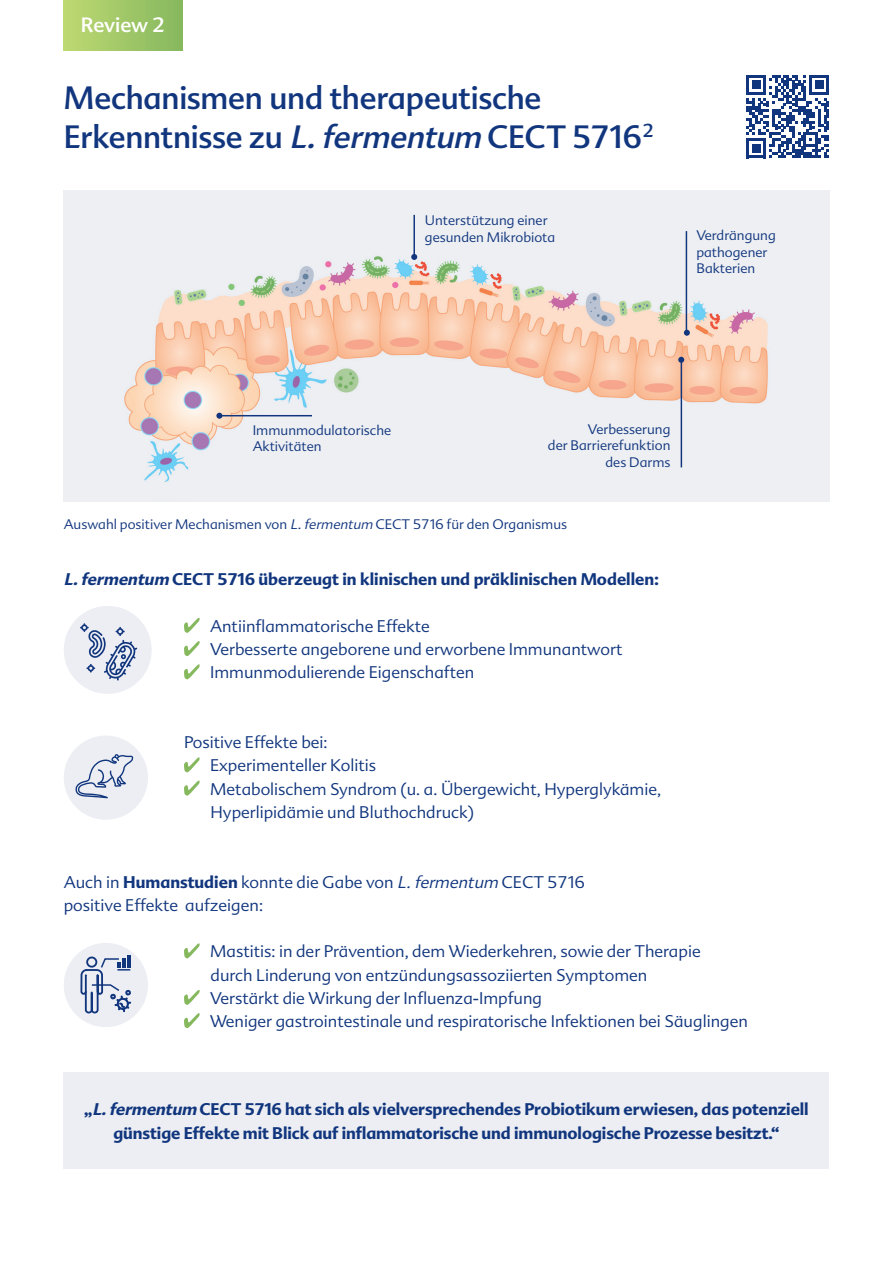
<style>
.page{position:relative;width:893px;height:1263px;background:#fff}
.page>*{position:absolute;margin:0;border:0;box-sizing:border-box;transform-origin:0 0}
.t1{font:31.5px/39px "Advert Pro";letter-spacing:-.005em;color:#11367e}
.t2{font:20.25px "Advert Pro";letter-spacing:-.01em;color:#fff}
.t3{font:300 16.5px/23.2px "Advert Pro";color:#11367e}
.t4{font:700 16.5px/23.2px "Advert Pro";letter-spacing:-.005em;color:#11367e;text-align:center}
.t5{font:300 13.5px/16.5px "Advert Pro";color:#11367e}
.s1{font-style:italic}
.s2{font-weight:700}
</style>
<div class="page">
<svg style="left:184px;top:618px;width:16px;height:15px"></svg>
<svg style="left:184px;top:641px;width:16px;height:15px"></svg>
<svg style="left:184px;top:664px;width:16px;height:15px"></svg>
<svg style="left:184px;top:757px;width:16px;height:15px"></svg>
<svg style="left:184px;top:780px;width:16px;height:16px"></svg>
<svg style="left:184px;top:943px;width:16px;height:15px"></svg>
<svg style="left:184px;top:990px;width:16px;height:15px"></svg>
<svg style="left:184px;top:1013px;width:16px;height:15px"></svg>
<div style="left:64px;top:1073px;width:765px;height:96px;background:#eceef3"></div>
<div style="left:64px;top:735px;width:84px;height:85px;background:#eceef3;border-radius:50%"></div>
<div style="left:64px;top:943px;width:84px;height:84px;background:#eceef3;border-radius:50%"></div>
<div style="left:64px;top:606px;width:88px;height:88px;background:#eceef3;border-radius:50%"></div>
<svg style="left:75px;top:501px;width:62px;height:572px"></svg>
<div style="left:64px;top:0;width:119px;height:51px;background:linear-gradient(to right,#bdd872,#86b85f)"></div>
<svg style="left:746px;top:75px;width:83px;height:83px"></svg>
<img style="left:64px;top:191px;width:765px;height:310px">
<hr style="left:413px;top:215px;width:2px;height:42px;background:#11367e">
<svg style="left:411px;top:254px;width:6px;height:6px"></svg>
<hr style="left:686px;top:231px;width:1px;height:99px;background:#11367e">
<svg style="left:684px;top:330px;width:6px;height:6px"></svg>
<hr style="left:218px;top:415px;width:94px;height:1px;background:#11367e">
<svg style="left:216px;top:413px;width:6px;height:6px"></svg>
<hr style="left:681px;top:360px;width:1px;height:107px;background:#11367e">
<svg style="left:678px;top:357px;width:6px;height:6px"></svg>
<p class="t2" style="left:81px;top:12px;width:85px">Review 2</p>
<h1 class="t1" style="left:64px;top:78px;width:591px">Mechanismen und therapeutische<br>Erkenntnisse zu <span class="s1">L.fermentum</span> CECT 5716<sup>2</sup></h1>
<p class="t5" style="left:425px;top:212px;width:132px">Unterstützung einer gesunden Mikrobiota</p>
<p class="t5" style="left:696px;top:227px;width:81px">Verdrängung pathogener<br>Bakterien</p>
<p class="t5" style="left:253px;top:422px;width:140px">Immunmodulatorische<br>Aktivitäten</p>
<p class="t5" style="left:548px;top:421px;width:124px;text-align:right">Verbesserung<br>der Barrierefunktion des Darms</p>
<p class="t5" style="left:64px;top:516px;width:505px">Auswahl positiver Mechanismen von <span class="s1">L.fermentum</span> CECT 5716 für den Organismus</p>
<p class="t4" style="left:64px;top:568px;width:596px"><span class="s1">L.fermentum</span> CECT 5716 überzeugt in klinischen und präklinischen Modellen:</p>
<p class="t3" style="left:210px;top:614px;width:414px">Antiinflammatorische Effekte<br>Verbesserte angeborene und erworbene Immunantwort<br>Immunmodulierende Eigenschaften</p>
<p class="t3" style="left:210px;top:731px;width:453px;text-indent:-26px">Positive Effekte bei:<br>Experimenteller Kolitis<br>Metabolischem Syndrom (u. a. Übergewicht, Hyperglykämie, Hyperlipidämie und Bluthochdruck)</p>
<p class="t3" style="left:64px;top:870px;width:523px">Auch in <span class="s2">Humanstudien</span> konnte die Gabe von <span class="s1">L.fermentum</span> CECT 5716 positive Effekte aufzeigen:</p>
<p class="t3" style="left:210px;top:940px;width:539px">Mastitis: in der Prävention, dem Wiederkehren, sowie der Therapie<br>durch Linderung von entzündungsassoziierten Symptomen<br>Verstärkt die Wirkung der Influenza-Impfung<br>Weniger gastrointestinale und respiratorische Infektionen bei Säuglingen</p>
<p class="t4" style="left:84px;top:1098px;width:726px">„<span class="s1">L.fermentum</span> CECT 5716 hat sich als vielversprechendes Probiotikum erwiesen, das potenziell günstige Effekte mit Blick auf inflammatorische und immunologische Prozesse besitzt.“</p>
</div>
